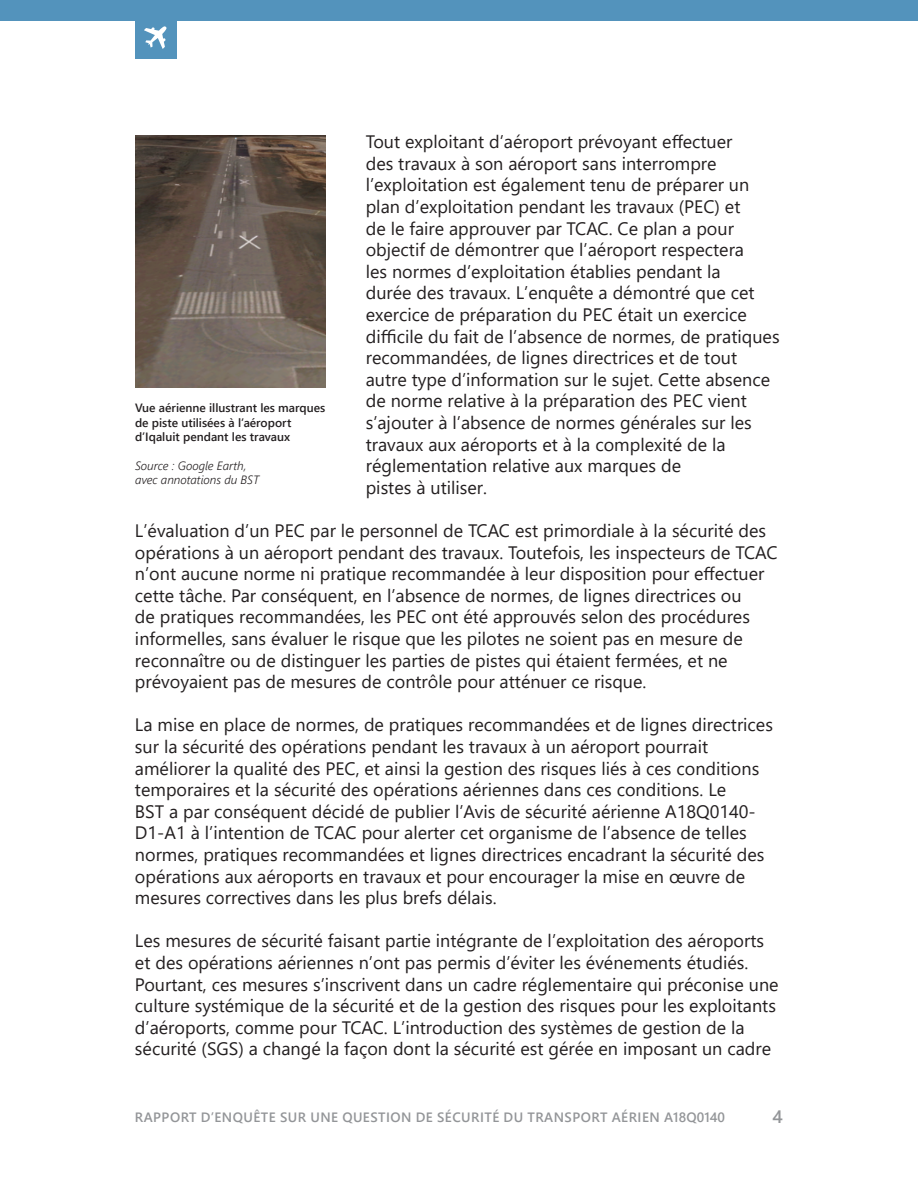
<style>
.page{position:relative;width:918px;height:1188px;background:#fff}
.page>*{position:absolute;margin:0;border:0;box-sizing:border-box;transform-origin:0 0}
.t1{font:18px/21.6px "Segoe UI";color:#231f20}
.t2{font:600 18px "Segoe UI";color:#939598}
.t3{font:600 13.5px "Segoe UI";letter-spacing:.035em;color:#939598}
.t4{font:600 12px/14.4px "Segoe UI";color:#231f20}
.t5{font:italic 300 12px/14.4px "Segoe UI";color:#231f20}
</style>
<div class="page">
<img style="left:135px;top:135px;width:190px;height:253px">
<div style="left:0;top:0;width:918px;height:20px;background:#5393bc"></div>
<div style="left:135px;top:0;width:42px;height:59px;background:#5393bc"></div>
<svg style="left:144px;top:26px;width:23px;height:23px"></svg>
<div style="left:138px;top:20px;width:36px;height:36px;border:3px solid #5393bc;border-radius:50%"></div>
<p class="t1" style="left:366px;top:129px;width:415px">Tout exploitant d’aéroport prévoyant effectuer<br>des travaux à son aéroport sans interrompre l’exploitation est également tenu de préparer un plan d’exploitation pendant les travaux (PEC) et<br>de le faire approuver par TCAC. Ce plan a pour objectif de démontrer que l’aéroport respectera<br>les normes d’exploitation établies pendant la<br>durée des travaux. L’enquête a démontré que cet exercice de préparation du PEC était un exercice difficile du fait de l’absence de normes, de pratiques recommandées, de lignes directrices et de tout autre type d’information sur le sujet. Cette absence de norme relative à la préparation des PEC vient s’ajouter à l’absence de normes générales sur les travaux aux aéroports et à la complexité de la réglementation relative aux marques de<br>pistes à utiliser.</p>
<p class="t1" style="left:135px;top:518px;width:644px">L’évaluation d’un PEC par le personnel de TCAC est primordiale à la sécurité des opérations à un aéroport pendant des travaux. Toutefois, les inspecteurs de TCAC n’ont aucune norme ni pratique recommandée à leur disposition pour effectuer cette tâche. Par conséquent, en l’absence de normes, de lignes directrices ou<br>de pratiques recommandées, les PEC ont été approuvés selon des procédures informelles, sans évaluer le risque que les pilotes ne soient pas en mesure de reconnaître ou de distinguer les parties de pistes qui étaient fermées, et ne prévoyaient pas de mesures de contrôle pour atténuer ce risque.</p>
<p class="t1" style="left:135px;top:713px;width:640px">La mise en place de normes, de pratiques recommandées et de lignes directrices sur la sécurité des opérations pendant les travaux à un aéroport pourrait améliorer la qualité des PEC, et ainsi la gestion des risques liés à ces conditions temporaires et la sécurité des opérations aériennes dans ces conditions. Le<br>BST a par conséquent décidé de publier l’Avis de sécurité aérienne A18Q0140- D1-A1 à l’intention de TCAC pour alerter cet organisme de l’absence de telles normes, pratiques recommandées et lignes directrices encadrant la sécurité des opérations aux aéroports en travaux et pour encourager la mise en œuvre de mesures correctives dans les plus brefs délais.</p>
<p class="t1" style="left:135px;top:929px;width:645px">Les mesures de sécurité faisant partie intégrante de l’exploitation des aéroports et des opérations aériennes n’ont pas permis d’éviter les événements étudiés.<br>Pourtant, ces mesures s’inscrivent dans un cadre réglementaire qui préconise une culture systémique de la sécurité et de la gestion des risques pour les exploitants d’aéroports, comme pour TCAC. L’introduction des systèmes de gestion de la sécurité (SGS) a changé la façon dont la sécurité est gérée en imposant un cadre</p>
<p class="t4" style="left:135px;top:400px;width:192px">Vue aérienne illustrant les marques de piste utilisées à l’aéroport d’Iqaluit pendant les travaux</p>
<p class="t5" style="left:135px;top:456px;width:126px">Source : Google Earth, avec annotations du BST</p>
<p class="t3" style="left:135px;top:1104px;width:592px">RAPPORT D’ENQUÊTE SUR UNE QUESTION DE SÉCURITÉ DU TRANSPORT AÉRIEN A18Q0140</p>
<p class="t2" style="left:773px;top:1100px;width:12px">4</p>
</div>
